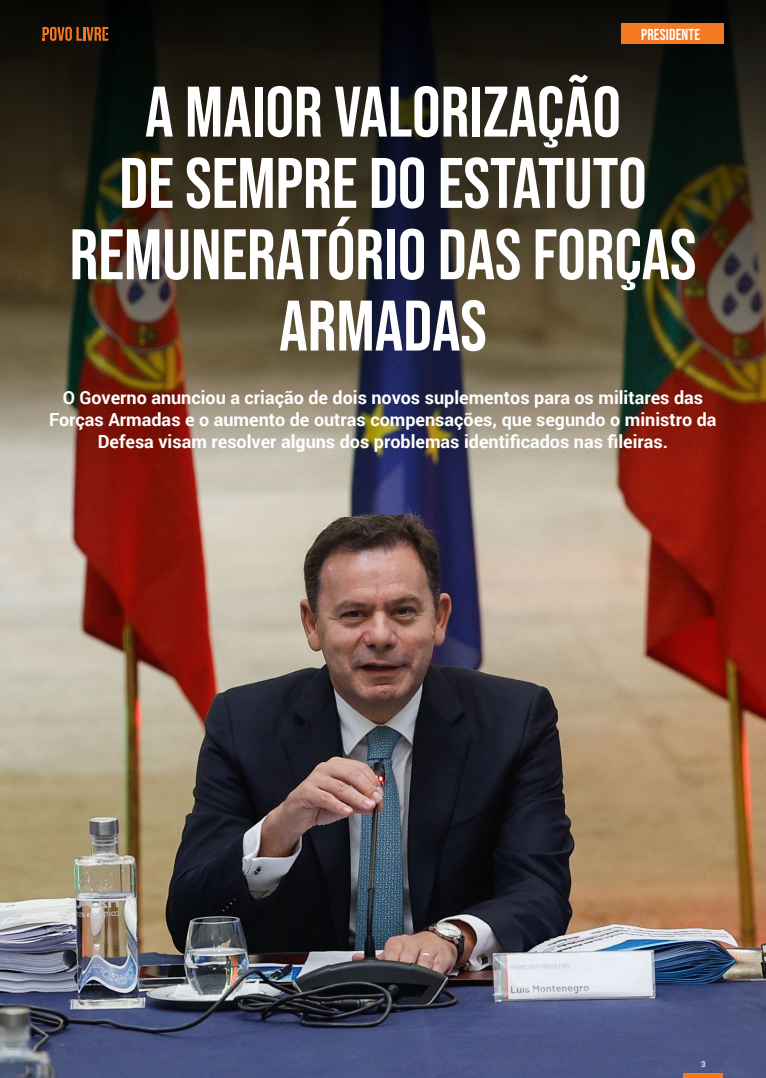
<style>
.page{position:relative;width:766px;height:1078px;background:#fff}
.page>*{position:absolute;margin:0;border:0;box-sizing:border-box;transform-origin:0 0}
.t1{font:700 71.3px/71.3px "Bebas Neue Pro";color:#fff;text-align:center}
.t2{font:700 18px/21.6px "Roboto";color:#fff;text-align:center}
.t3{font:700 15.8px "Bebas Neue Pro";letter-spacing:.01em;color:#fff}
.t4{font:500 8px "Roboto";color:#fff}
</style>
<div class="page">
<img style="left:0;top:474px;width:765px;height:603px">
<img style="left:0;top:0;width:765px;height:474px">
<hr style="left:683px;top:1073px;width:40px;height:4px;background:#f47921">
<svg style="left:43px;top:27px;width:65px;height:14px"></svg>
<div style="left:621px;top:24px;width:102px;height:20px;background:#f47921"></div>
<p class="t3" style="left:641px;top:25px;width:60px">PRESIDENTE</p>
<p class="t1" style="left:70px;top:75px;width:628px">A MAIOR VALORIZAÇÃO<br>DE SEMPRE DO ESTATUTO<br>REMUNERATÓRIO DAS FORÇAS<br>ARMADAS</p>
<p class="t2" style="left:49px;top:386px;width:668px">O Governo anunciou a criação de dois novos suplementos para os militares das<br>Forças Armadas e o aumento de outras compensações, que segundo o ministro da<br>Defesa visam resolver alguns dos problemas identificados nas fileiras.</p>
<p class="t4" style="left:701px;top:1058px;width:6px">3</p>
</div>
